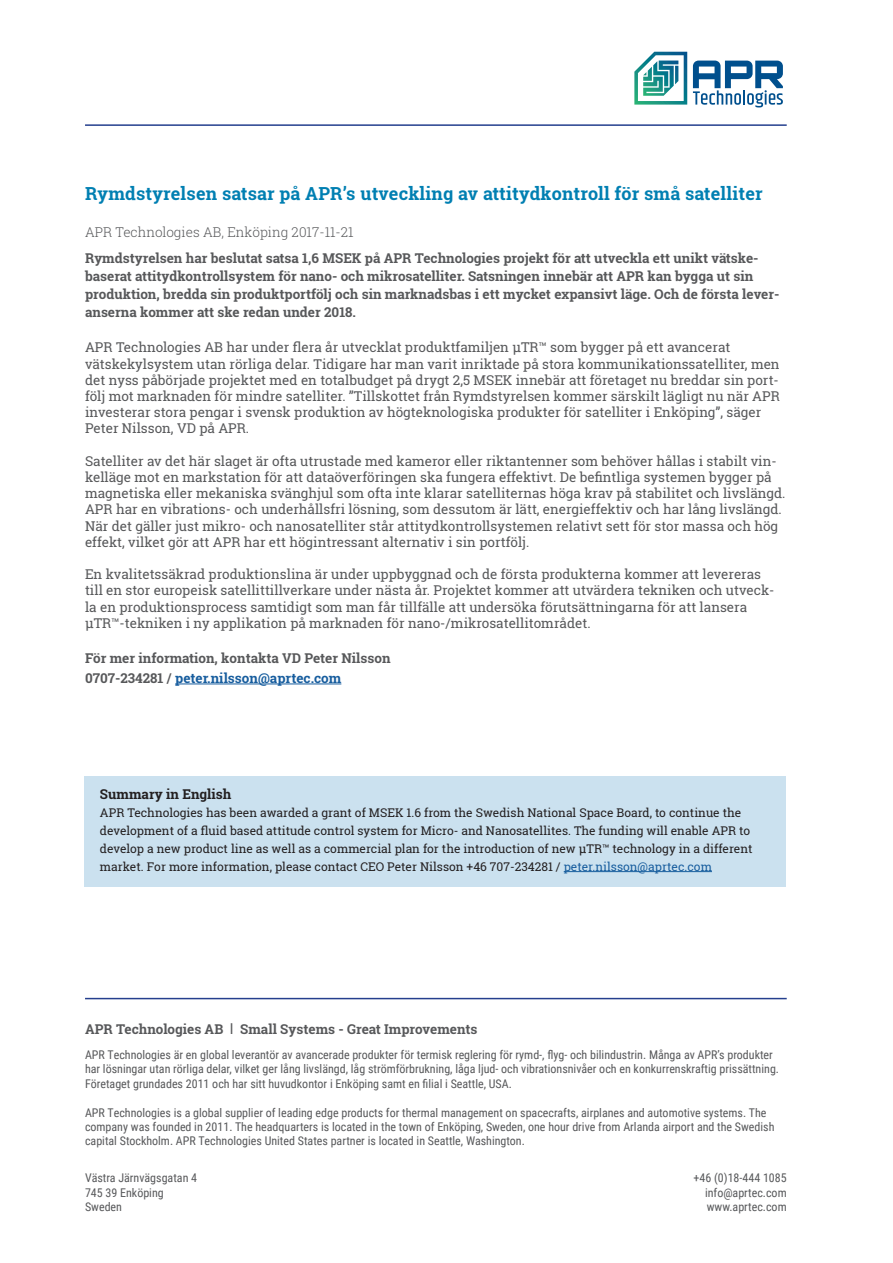
<style>
.page{position:relative;width:893px;height:1263px;background:#fff}
.page>*{position:absolute;margin:0;border:0;box-sizing:border-box;transform-origin:0 0}
.Sub_Title{font:700 18px "Roboto Slab";letter-spacing:.01em;color:#007fb2}
.t1{font:13.5px/16.2px "Roboto Slab";color:#57585a}
.t2{font:700 13.5px/18px "Roboto Slab";color:#57585a}
.t3{font:300 13.5px "Roboto Slab";color:#57585a}
.t4{font:700 13.5px "Roboto Slab";color:#175d9e}
.Text_Area{font:700 13.5px "Roboto Slab";color:#231f20}
.t5{font:12px/14.4px "Roboto Condensed";color:#57585a}
.Text_Area-2{font:12px/18px "Roboto Slab";color:#231f20}
.s1{color:#57585a}
.s2{color:#175d9e}
.s3{font-family:"Roboto Condensed";font-weight:400;font-size:15px}
</style>
<div class="page">
<hr style="left:175px;top:684px;width:166px;height:1px;background:#175d9e">
<div style="left:84px;top:776px;width:702px;height:111px;background:#cbe1ef"></div>
<hr style="left:564px;top:871px;width:148px;height:1px;background:#175d9e">
<hr style="left:85px;top:124px;width:702px;height:2px;background:#253f8e">
<svg style="left:693px;top:61px;width:90px;height:46px"></svg>
<svg style="left:634px;top:52px;width:53px;height:53px"></svg>
<hr style="left:85px;top:998px;width:702px;height:1px;background:#253f8e">
<p class="Sub_Title" style="left:85px;top:181px;width:679px">Rymdstyrelsen satsar på APR’s utveckling av attitydkontroll för små satelliter</p>
<p class="t3" style="left:85px;top:223px;width:270px">APR Technologies AB, Enköping 2017-11-21</p>
<p class="t2" style="left:85px;top:249px;width:696px">Rymdstyrelsen har beslutat satsa 1,6 MSEK på APR Technologies projekt för att utveckla ett unikt vätske&shy;baserat attitydkontrollsystem för nano- och mikrosatelliter. Satsningen innebär att APR kan bygga ut sin produktion, bredda sin produktportfölj och sin marknadsbas i ett mycket expansivt läge. Och de första lever&shy;anserna kommer att ske redan under 2018.</p>
<p class="t1" style="left:85px;top:339px;width:696px">APR Technologies AB har under flera år utvecklat produktfamiljen μTR™ som bygger på ett avancerat vätskekylsystem utan rörliga delar. Tidigare har man varit inriktade på stora kommunikationssatelliter, men det nyss påbörjade projektet med en totalbudget på drygt 2,5 MSEK innebär att företaget nu breddar sin port&shy;följ mot marknaden för mindre satelliter. ”Tillskottet från Rymdstyrelsen kommer särskilt lägligt nu när APR investerar stora pengar i svensk produktion av högteknologiska produkter för satelliter i Enköping”, säger Peter Nilsson, VD på APR.</p>
<p class="t1" style="left:85px;top:453px;width:702px">Satelliter av det här slaget är ofta utrustade med kameror eller riktantenner som behöver hållas i stabilt vin&shy;kelläge mot en markstation för att dataöverföringen ska fungera effektivt. De befintliga systemen bygger på magnetiska eller mekaniska svänghjul som ofta inte klarar satelliternas höga krav på stabilitet och livslängd.<br>APR har en vibrations- och underhållsfri lösning, som dessutom är lätt, energieffektiv och har lång livslängd.<br>När det gäller just mikro- och nanosatelliter står attitydkontrollsystemen relativt sett för stor massa och hög effekt, vilket gör att APR har ett högintressant alternativ i sin portfölj.</p>
<p class="t1" style="left:85px;top:566px;width:691px">En kvalitetssäkrad produktionslina är under uppbyggnad och de första produkterna kommer att levereras till en stor europeisk satellittillverkare under nästa år. Projektet kommer att utvärdera tekniken och utveck&shy;la en produktionsprocess samtidigt som man får tillfälle att undersöka förutsättningarna för att lansera μTR™-tekniken i ny applikation på marknaden för nano-/mikrosatellitområdet.</p>
<p class="t2" style="left:85px;top:649px;width:307px">För mer information, kontakta VD Peter Nilsson</p>
<p class="t4" style="left:85px;top:669px;width:258px"><span class="s1">0707-234281 /</span> peter.nilsson@aprtec.com</p>
<p class="Text_Area" style="left:100px;top:784px;width:133px">Summary in English</p>
<p class="Text_Area-2" style="left:100px;top:803px;width:654px">APR Technologies has been awarded a grant of MSEK 1.6 from the Swedish National Space Board, to continue the development of a fluid based attitude control system for Micro- and Nanosatellites. The funding will enable APR to develop a new product line as well as a commercial plan for the introduction of new μTR™ technology in a different market. For more information, please contact CEO Peter Nilsson +46 707-234281 / <span class="s2">peter.nilsson@aprtec.com</span></p>
<p class="t2" style="left:85px;top:1020px;width:394px">APR Technologies AB <span class="s3">I</span> Small Systems - Great Improvements</p>
<p class="t5" style="left:85px;top:1047px;width:695px">APR Technologies är en global leverantör av avancerade produkter för termisk reglering för rymd-, flyg- och bilindustrin. Många av APR’s produkter har lösningar utan rörliga delar, vilket ger lång livslängd, låg strömförbrukning, låga ljud- och vibrationsnivåer och en konkurrenskraftig prissättning.<br>Företaget grundades 2011 och har sitt huvudkontor i Enköping samt en filial i Seattle, USA.</p>
<p class="t5" style="left:85px;top:1104px;width:691px">APR Technologies is a global supplier of leading edge products for thermal management on spacecrafts, airplanes and automotive systems. The company was founded in 2011. The headquarters is located in the town of Enköping, Sweden, one hour drive from Arlanda airport and the Swedish capital Stockholm. APR Technologies United States partner is located in Seattle, Washington.</p>
<p class="t5" style="left:694px;top:1170px;width:95px">+46 (0)18-444 1085</p>
<p class="t5" style="left:705px;top:1185px;width:83px">info@aprtec.com</p>
<p class="t5" style="left:707px;top:1199px;width:81px">www.aprtec.com</p>
<p class="t5" style="left:85px;top:1170px;width:114px">Västra Järnvägsgatan 4</p>
<p class="t5" style="left:85px;top:1185px;width:80px">745 39 Enköping</p>
<p class="t5" style="left:85px;top:1199px;width:39px">Sweden</p>
</div>
